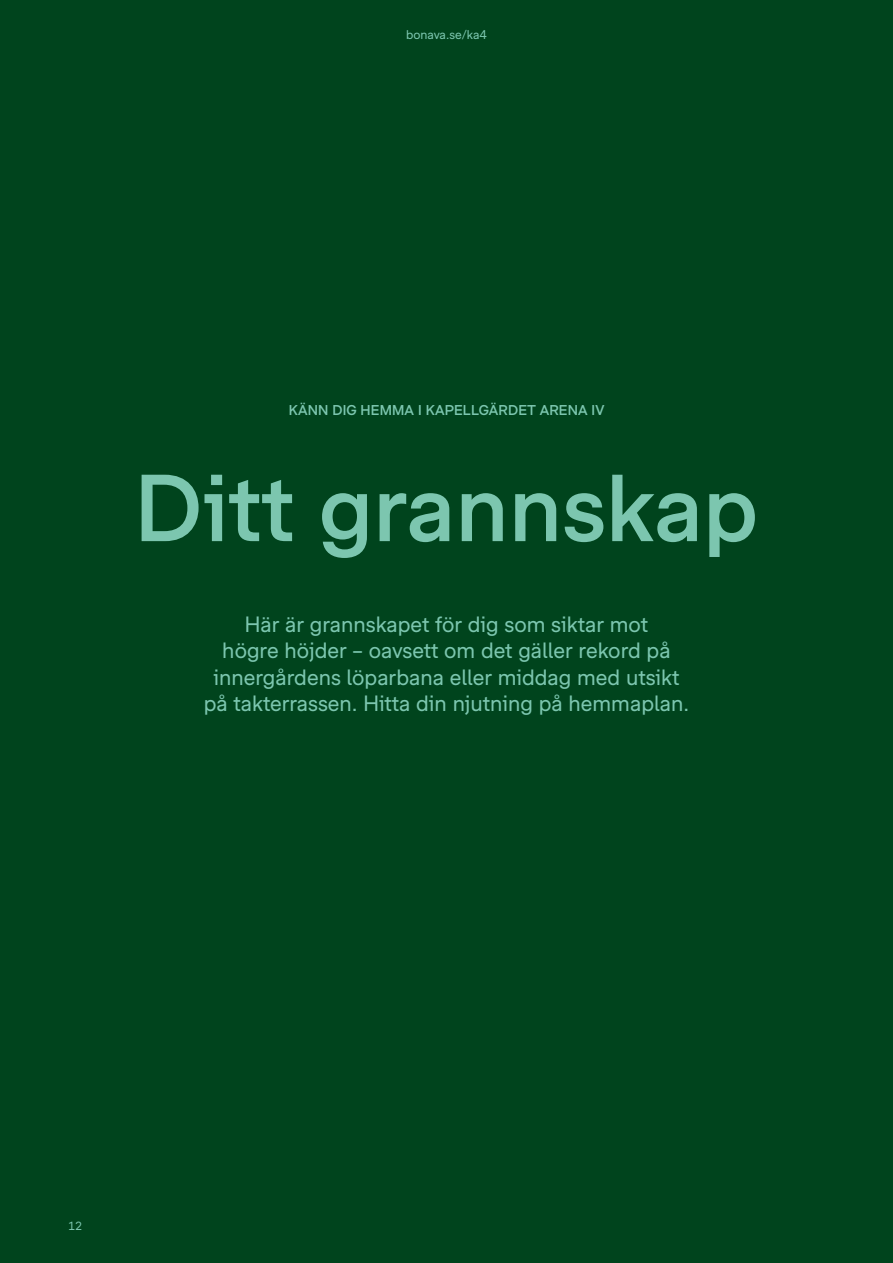
<style>
.page{position:relative;width:893px;height:1263px;background:#00441d}
.page>*{position:absolute;margin:0;border:0;box-sizing:border-box;transform-origin:0 0}
.t1{font:500 90px "Bonava Sans";color:#7cc6af}
.t2{font:21px/26.2px "Bonava Sans";color:#7cc6af;text-align:center}
.t3{font:500 13.5px "Bonava Sans";letter-spacing:.01em;color:#7cc6af}
.t4{font:12px "Bonava Sans";color:#7cc6af}
.t5{font:11.25px "Bonava Sans";color:#7cc6af}
</style>
<div class="page">
<p class="t4" style="left:406px;top:27px;width:82px">bonava.se/ka4</p>
<p class="t3" style="left:289px;top:402px;width:317px">KÄNN DIG HEMMA I KAPELLGÄRDET ARENA IV</p>
<h1 class="t1" style="left:135px;top:454px;width:625px">Ditt grannskap</h1>
<p class="t2" style="left:204px;top:611px;width:487px">Här är grannskapet för dig som siktar mot<br>högre höjder – oavsett om det gäller rekord på innergårdens löparbana eller middag med utsikt på takterrassen. Hitta din njutning på hemmaplan.</p>
<p class="t5" style="left:68px;top:1219px;width:16px">12</p>
</div>
